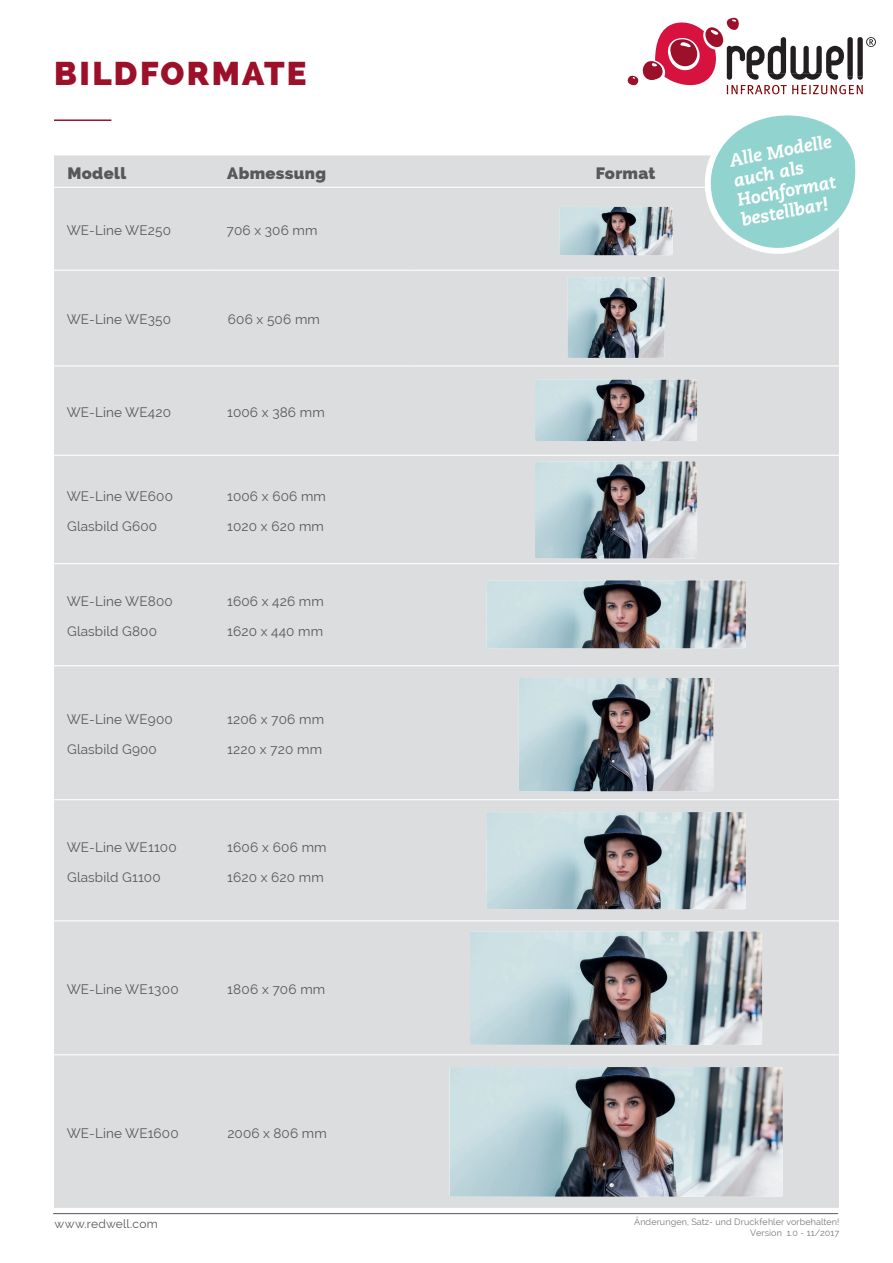
<style>
.page{position:relative;width:893px;height:1263px;background:#fff}
.page>*{position:absolute;margin:0;border:0;box-sizing:border-box;transform-origin:0 0}
.t1{font:800 33px "Raleway";letter-spacing:.07em;color:#9c1129}
.t2{font:italic 800 18px/20.2px "Caecilia LT Std";color:#fff}
.t3{font:800 16.5px "Raleway";letter-spacing:.02em;color:#57585a}
.t4{font:13.5px "Raleway";letter-spacing:.01em;color:#57585a}
.t5{font:12px "Raleway";letter-spacing:.02em;color:#57585a}
.t6{font:9px/10.8px "Raleway";letter-spacing:.01em;color:#787a7d;text-align:right}
</style>
<div class="page">
<hr style="left:54px;top:119px;width:57px;height:2px;background:#9c1129">
<svg style="left:628px;top:18px;width:248px;height:76px"></svg>
<div style="left:54px;top:155px;width:785px;height:1053px;background:#dcdddf"></div>
<hr style="left:54px;top:187px;width:161px;height:1px;background:#fff">
<hr style="left:215px;top:187px;width:197px;height:1px;background:#fff">
<hr style="left:412px;top:187px;width:427px;height:1px;background:#fff">
<hr style="left:54px;top:270px;width:161px;height:1px;background:#fff">
<hr style="left:215px;top:270px;width:197px;height:1px;background:#fff">
<hr style="left:412px;top:270px;width:427px;height:1px;background:#fff">
<hr style="left:54px;top:365px;width:161px;height:1px;background:#fff">
<hr style="left:215px;top:365px;width:197px;height:1px;background:#fff">
<hr style="left:412px;top:365px;width:427px;height:1px;background:#fff">
<hr style="left:54px;top:455px;width:161px;height:1px;background:#fff">
<hr style="left:215px;top:455px;width:197px;height:1px;background:#fff">
<hr style="left:412px;top:455px;width:427px;height:1px;background:#fff">
<hr style="left:54px;top:563px;width:161px;height:1px;background:#fff">
<hr style="left:215px;top:563px;width:197px;height:1px;background:#fff">
<hr style="left:412px;top:563px;width:427px;height:1px;background:#fff">
<hr style="left:54px;top:665px;width:161px;height:1px;background:#fff">
<hr style="left:215px;top:665px;width:197px;height:1px;background:#fff">
<hr style="left:412px;top:665px;width:427px;height:1px;background:#fff">
<hr style="left:54px;top:799px;width:161px;height:1px;background:#fff">
<hr style="left:215px;top:799px;width:197px;height:1px;background:#fff">
<hr style="left:412px;top:799px;width:427px;height:1px;background:#fff">
<hr style="left:54px;top:920px;width:161px;height:1px;background:#fff">
<hr style="left:215px;top:920px;width:197px;height:1px;background:#fff">
<hr style="left:412px;top:920px;width:427px;height:1px;background:#fff">
<hr style="left:54px;top:1054px;width:161px;height:1px;background:#fff">
<hr style="left:215px;top:1054px;width:197px;height:1px;background:#fff">
<hr style="left:412px;top:1054px;width:427px;height:1px;background:#fff">
<svg style="left:701px;top:115px;width:155px;height:146px"></svg>
<img style="left:450px;top:1067px;width:333px;height:129px">
<img style="left:470px;top:931px;width:292px;height:114px">
<img style="left:486px;top:812px;width:260px;height:97px">
<img style="left:519px;top:678px;width:194px;height:113px">
<img style="left:486px;top:580px;width:260px;height:68px">
<img style="left:535px;top:461px;width:162px;height:97px">
<img style="left:535px;top:380px;width:162px;height:61px">
<img style="left:567px;top:277px;width:98px;height:81px">
<img style="left:559px;top:207px;width:114px;height:48px">
<hr style="left:53px;top:1213px;width:785px;height:1px;background:#57585a">
<h1 class="t1" style="left:54px;top:54px;width:254px">BILDFORMATE</h1>
<p class="t3" style="left:68px;top:164px;width:60px">Modell</p>
<p class="t3" style="left:227px;top:164px;width:100px">Abmessung</p>
<p class="t3" style="left:596px;top:164px;width:61px">Format</p>
<p class="t4" style="left:67px;top:223px;width:106px">WE-Line WE250</p>
<p class="t4" style="left:226px;top:223px;width:92px">706 x 306 mm</p>
<p class="t4" style="left:67px;top:312px;width:106px">WE-Line WE350</p>
<p class="t4" style="left:228px;top:312px;width:93px">606 x 506 mm</p>
<p class="t4" style="left:67px;top:404px;width:106px">WE-Line WE420</p>
<p class="t4" style="left:227px;top:404px;width:99px">1006 x 386 mm</p>
<p class="t4" style="left:67px;top:488px;width:108px">WE-Line WE600</p>
<p class="t4" style="left:67px;top:518px;width:92px">Glasbild G600</p>
<p class="t4" style="left:67px;top:593px;width:108px">WE-Line WE800</p>
<p class="t4" style="left:67px;top:623px;width:91px">Glasbild G800</p>
<p class="t4" style="left:67px;top:711px;width:108px">WE-Line WE900</p>
<p class="t4" style="left:67px;top:741px;width:91px">Glasbild G900</p>
<p class="t4" style="left:67px;top:839px;width:112px">WE-Line WE1100</p>
<p class="t4" style="left:67px;top:869px;width:95px">Glasbild G1100</p>
<p class="t4" style="left:227px;top:488px;width:100px">1006 x 606 mm</p>
<p class="t4" style="left:227px;top:518px;width:98px">1020 x 620 mm</p>
<p class="t4" style="left:227px;top:593px;width:98px">1606 x 426 mm</p>
<p class="t4" style="left:227px;top:623px;width:97px">1620 x 440 mm</p>
<p class="t4" style="left:227px;top:711px;width:98px">1206 x 706 mm</p>
<p class="t4" style="left:227px;top:741px;width:96px">1220 x 720 mm</p>
<p class="t4" style="left:227px;top:839px;width:101px">1606 x 606 mm</p>
<p class="t4" style="left:227px;top:869px;width:98px">1620 x 620 mm</p>
<p class="t4" style="left:67px;top:981px;width:113px">WE-Line WE1300</p>
<p class="t4" style="left:227px;top:981px;width:100px">1806 x 706 mm</p>
<p class="t4" style="left:67px;top:1125px;width:114px">WE-Line WE1600</p>
<p class="t4" style="left:227px;top:1125px;width:101px">2006 x 806 mm</p>
<h2 class="t2" style="left:728px;top:151px;width:105px;rotate:-11deg">Alle Modelle auch als<br>Hochformat bestellbar!</h2>
<p class="t5" style="left:54px;top:1216px;width:105px">www.redwell.com</p>
<p class="t6" style="left:634px;top:1216px;width:207px">Änderungen, Satz- und Druckfehler vorbehalten!<br>Version 1.0 - 11/2017</p>
</div>
